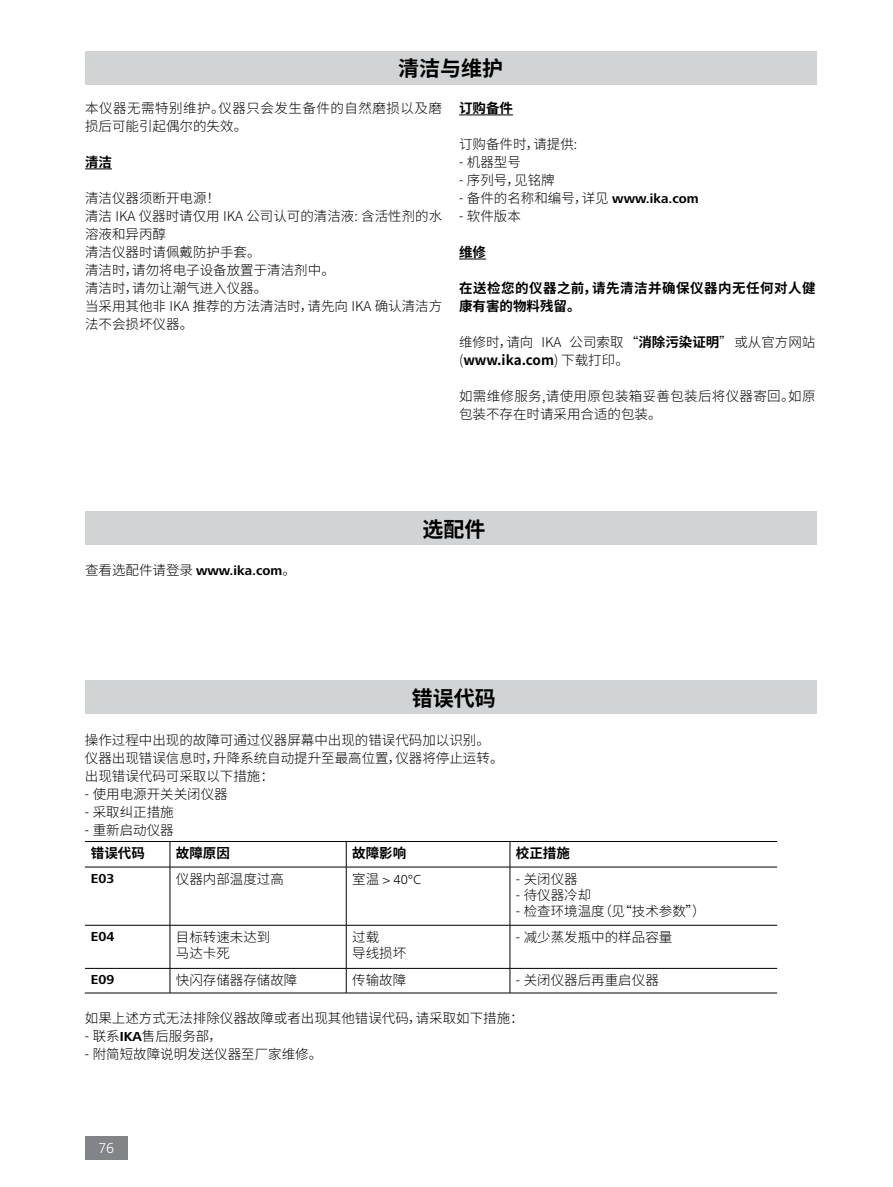
<style>
.page{position:relative;width:893px;height:1187px;background:#fff}
.page>*{position:absolute;margin:0;border:0;box-sizing:border-box;transform-origin:0 0}
.t1{font:700 21px "Source Han Sans CN";color:#000}
.t2{font:300 15px "Frutiger Next IKA";color:#fff}
.t3{font:300 13.5px/18px "Source Han Sans CN";color:#000}
.t4{font:700 13.5px/18px "Source Han Sans CN";letter-spacing:.035em;color:#000}
.t5{font:300 13.5px/18px "Source Han Sans CN";letter-spacing:.025em;color:#000}
.t6{font:300 13.5px/18px "Source Han Sans CN";letter-spacing:.04em;color:#000}
.t7{font:700 13.5px "Frutiger Next IKA";color:#000}
.t8{font:300 13.5px "Frutiger Next IKA";color:#000}
.s1{font-family:"Frutiger Next IKA"}
.s2{font-family:"Frutiger Next IKA";font-weight:700}
.s3{font-weight:700}
.s4{font-family:"Source Han Sans CN";font-weight:300}
.s5{font-family:"Source Han Sans CN"}
</style>
<div class="page">
<div style="left:85px;top:1135px;width:43px;height:24px;background:#828487"></div>
<div style="left:85px;top:51px;width:731px;height:33px;background:#d1d3d4"></div>
<svg style="left:85px;top:168px;width:27px;height:1px"></svg>
<hr style="left:459px;top:115px;width:54px;height:1px;background:#000">
<svg style="left:459px;top:259px;width:27px;height:1px"></svg>
<div style="left:85px;top:512px;width:731px;height:33px;background:#d1d3d4"></div>
<div style="left:85px;top:680px;width:731px;height:34px;background:#d1d3d4"></div>
<hr style="left:85px;top:841px;width:85px;height:1px;background:#000">
<hr style="left:170px;top:841px;width:176px;height:1px;background:#000">
<svg style="left:170px;top:842px;width:1px;height:24px"></svg>
<hr style="left:346px;top:841px;width:164px;height:1px;background:#000">
<svg style="left:346px;top:841px;width:1px;height:25px"></svg>
<hr style="left:510px;top:841px;width:267px;height:1px;background:#000">
<svg style="left:510px;top:842px;width:1px;height:24px"></svg>
<hr style="left:85px;top:866px;width:85px;height:1px;background:#000">
<hr style="left:170px;top:866px;width:176px;height:1px;background:#000">
<hr style="left:170px;top:867px;width:1px;height:58px;background:#000">
<hr style="left:346px;top:866px;width:164px;height:1px;background:#000">
<hr style="left:346px;top:867px;width:1px;height:58px;background:#000">
<hr style="left:510px;top:866px;width:267px;height:1px;background:#000">
<hr style="left:510px;top:867px;width:1px;height:58px;background:#000">
<hr style="left:85px;top:924px;width:85px;height:1px;background:#000">
<hr style="left:170px;top:924px;width:176px;height:1px;background:#000">
<hr style="left:170px;top:925px;width:1px;height:43px;background:#000">
<hr style="left:346px;top:924px;width:164px;height:1px;background:#000">
<hr style="left:346px;top:925px;width:1px;height:43px;background:#000">
<hr style="left:510px;top:924px;width:267px;height:1px;background:#000">
<hr style="left:510px;top:925px;width:1px;height:43px;background:#000">
<hr style="left:85px;top:968px;width:85px;height:1px;background:#000">
<hr style="left:170px;top:968px;width:176px;height:1px;background:#000">
<svg style="left:170px;top:968px;width:1px;height:24px"></svg>
<hr style="left:346px;top:968px;width:164px;height:1px;background:#000">
<svg style="left:346px;top:968px;width:1px;height:24px"></svg>
<hr style="left:510px;top:968px;width:267px;height:1px;background:#000">
<svg style="left:510px;top:968px;width:1px;height:24px"></svg>
<hr style="left:85px;top:992px;width:85px;height:1px;background:#000">
<hr style="left:170px;top:992px;width:176px;height:1px;background:#000">
<hr style="left:346px;top:992px;width:164px;height:1px;background:#000">
<hr style="left:510px;top:992px;width:267px;height:1px;background:#000">
<h1 class="t1" style="left:398px;top:56px;width:106px">清洁与维护</h1>
<p class="t6" style="left:85px;top:99px;width:359px">本仪器无需特别维护。仪器只会发生备件的自然磨损以及磨损后可能引起偶尔的失效。</p>
<p class="t4" style="left:85px;top:153px;width:28px">清洁</p>
<p class="t3" style="left:85px;top:189px;width:359px">清洁仪器须断开电源！<br>清洁 IKA 仪器时请仅用 IKA 公司认可的清洁液: 含活性剂的水溶液和异丙醇<br>清洁仪器时请佩戴防护手套。<br>清洁时，请勿将电子设备放置于清洁剂中。<br>清洁时，请勿让潮气进入仪器。<br>当采用其他非 IKA 推荐的方法清洁时，请先向 IKA 确认清洁方法不会损坏仪器。</p>
<p class="t4" style="left:459px;top:99px;width:55px">订购备件</p>
<p class="t3" style="left:459px;top:135px;width:120px">订购备件时，请提供:</p>
<p class="t3" style="left:459px;top:153px;width:63px"><span class="s1">-</span> 机器型号</p>
<p class="t3" style="left:459px;top:171px;width:97px"><span class="s1">-</span> 序列号，见铭牌</p>
<p class="t3" style="left:459px;top:189px;width:241px"><span class="s1">-</span> 备件的名称和编号，详见 <span class="s2">www.ika.com</span></p>
<p class="t3" style="left:459px;top:207px;width:63px"><span class="s1">-</span> 软件版本</p>
<p class="t4" style="left:459px;top:243px;width:28px">维修</p>
<p class="t4" style="left:459px;top:279px;width:358px">在送检您的仪器之前，请先清洁并确保仪器内无任何对人健康有害的物料残留。</p>
<p class="t3" style="left:459px;top:333px;width:358px">维修时，请向 IKA 公司索取 “<span class="s3">消除污染证明</span>” 或从官方网站(<span class="s3">www.ika.com</span>) 下载打印。</p>
<p class="t5" style="left:459px;top:387px;width:358px">如需维修服务,请使用原包装箱妥善包装后将仪器寄回。如原包装不存在时请采用合适的包装。</p>
<p class="t7" style="left:85px;top:562px;width:212px"><span class="s4">查看选配件请登录</span> www.ika.com<span class="s4">。</span></p>
<h1 class="t1" style="left:422px;top:517px;width:64px">选配件</h1>
<h1 class="t1" style="left:412px;top:686px;width:85px">错误代码</h1>
<p class="t3" style="left:85px;top:731px;width:420px">操作过程中出现的故障可通过仪器屏幕中出现的错误代码加以识别。仪器出现错误信息时，升降系统自动提升至最高位置，仪器将停止运转。出现错误代码可采取以下措施：</p>
<p class="t3" style="left:85px;top:785px;width:144px"><span class="s1">-</span> 使用电源开关关闭仪器</p>
<p class="t3" style="left:85px;top:803px;width:90px"><span class="s1">-</span> 采取纠正措施</p>
<p class="t3" style="left:91px;top:819px;width:84px;line-height:23px;text-indent:-6px"><span class="s1">-</span> 重新启动仪器<span class="s3">错误代码</span></p>
<p class="t4" style="left:176px;top:844px;width:55px">故障原因</p>
<p class="t4" style="left:352px;top:844px;width:55px">故障影响</p>
<p class="t4" style="left:516px;top:844px;width:55px">校正措施</p>
<p class="t7" style="left:91px;top:870px;width:25px">E03</p>
<p class="t3" style="left:176px;top:870px;width:110px">仪器内部温度过高</p>
<p class="t8" style="left:352px;top:871px;width:70px"><span class="s5">室温</span> &gt; 40°C</p>
<p class="t3" style="left:516px;top:870px;width:63px"><span class="s1">-</span> 关闭仪器</p>
<p class="t3" style="left:516px;top:886px;width:77px"><span class="s1">-</span> 待仪器冷却</p>
<p class="t3" style="left:516px;top:902px;width:191px"><span class="s1">-</span> 检查环境温度（见“技术参数”）</p>
<p class="t7" style="left:91px;top:928px;width:25px">E04</p>
<p class="t3" style="left:176px;top:929px;width:96px;line-height:16.2px">目标转速未达到马达卡死</p>
<p class="t3" style="left:352px;top:929px;width:55px;line-height:16.2px">过载<br>导线损坏</p>
<p class="t3" style="left:516px;top:928px;width:158px"><span class="s1">-</span> 减少蒸发瓶中的样品容量</p>
<p class="t7" style="left:91px;top:971px;width:25px">E09</p>
<p class="t3" style="left:176px;top:971px;width:123px">快闪存储器存储故障</p>
<p class="t3" style="left:352px;top:971px;width:55px">传输故障</p>
<p class="t3" style="left:516px;top:971px;width:144px"><span class="s1">-</span> 关闭仪器后再重启仪器</p>
<p class="t3" style="left:85px;top:1009px;width:440px">如果上述方式无法排除仪器故障或者出现其他错误代码，请采取如下措施：</p>
<p class="t3" style="left:85px;top:1027px;width:139px"><span class="s1">-</span> 联系<span class="s2">IKA</span>售后服务部，</p>
<p class="t3" style="left:85px;top:1045px;width:239px"><span class="s1">-</span> 附简短故障说明发送仪器至厂家维修。</p>
<p class="t2" style="left:98px;top:1139px;width:17px">76</p>
</div>
